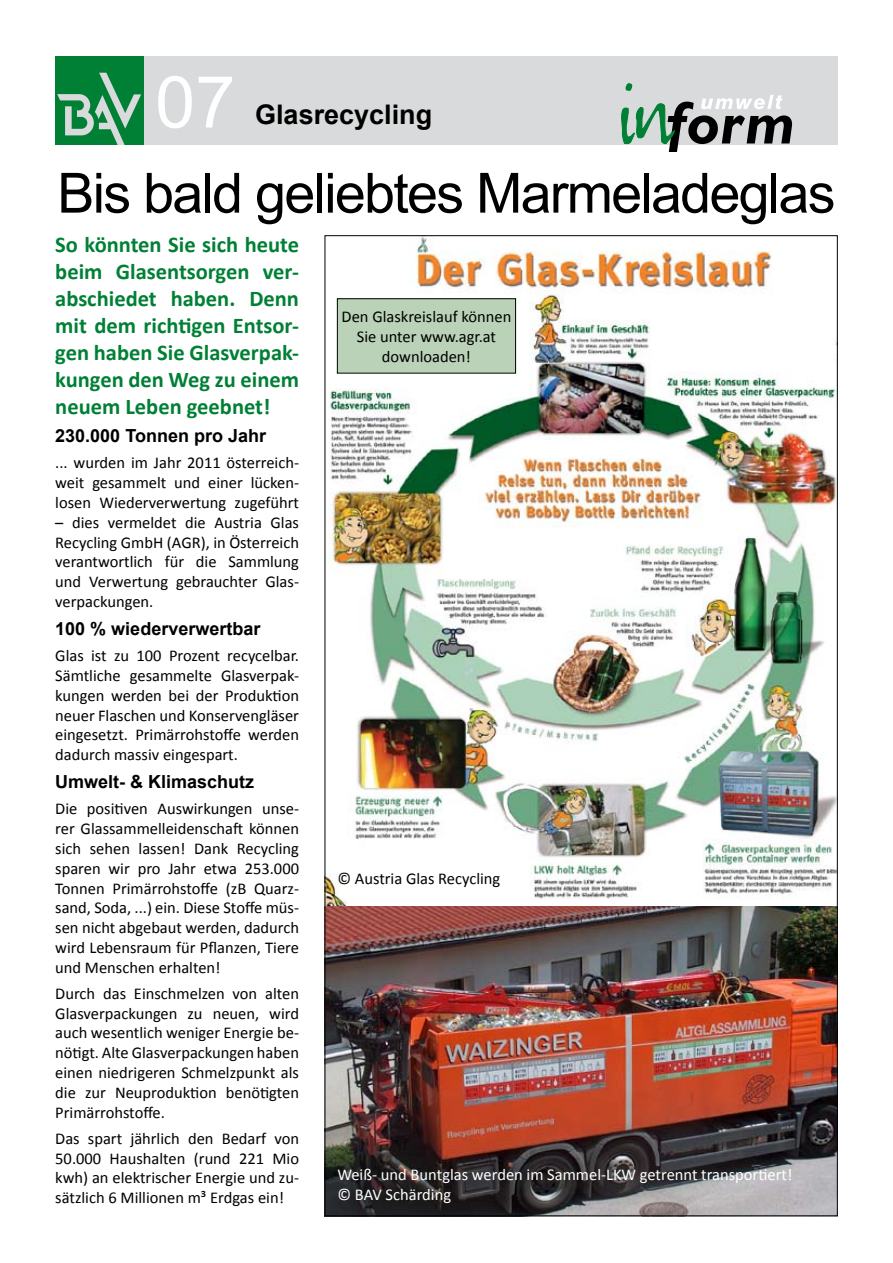
<style>
.page{position:relative;width:893px;height:1263px;background:#fff}
.page>*{position:absolute;margin:0;border:0;box-sizing:border-box;transform-origin:0 0}
.t1{font:72px "Arial";color:#fff}
.t2{font:55.5px "Arial";letter-spacing:-.03em;color:#000}
.t3{font:700 27px "Arial";color:#000}
.t4{font:700 22.5px/27px "Calibri";color:#008035;text-align:justify}
.t5{font:700 18px "Arial";color:#000}
.t6{font:16.5px/19.8px "Calibri";color:#000;text-align:justify}
.t7{font:16.5px/19.8px "Calibri";color:#fff}
</style>
<div class="page">
<div style="left:60px;top:57px;width:778px;height:88px;background:#d9dadb"></div>
<div style="left:55px;top:57px;width:88px;height:88px;background:#008035"></div>
<svg style="left:57px;top:73px;width:84px;height:72px"></svg>
<svg style="left:621px;top:83px;width:172px;height:68px"></svg>
<img style="left:327px;top:906px;width:509px;height:308px">
<img style="left:327px;top:237px;width:509px;height:669px">
<div style="left:337px;top:299px;width:179px;height:74px;background:#bad2b7"></div>
<div style="left:337px;top:298px;width:179px;height:75px;border:1px solid #000"></div>
<h1 class="t1" style="left:155px;top:55px;width:82px">07</h1>
<h3 class="t3" style="left:255px;top:97px;width:179px">Glasrecycling</h3>
<h2 class="t2" style="left:57px;top:157px;width:780px">Bis bald geliebtes Marmeladeglas</h2>
<h3 class="t4" style="left:55px;top:231px;width:245px">So könnten Sie sich heute beim Glasentsorgen ver&shy;abschiedet haben. Denn mit dem richtigen Entsor&shy;gen haben Sie Glasverpac&shy;kungen den Weg zu einem neuem Leben geebnet!</h3>
<p class="t5" style="left:55px;top:424px;width:212px">230.000 Tonnen pro Jahr</p>
<p class="t6" style="left:55px;top:453px;width:245px">... wurden im Jahr 2011 österreich&shy;weit gesammelt und einer lücken&shy;losen Wiederverwertung zugeführt</p>
<p class="t6" style="left:55px;top:512px;width:245px">– dies vermeldet die Austria Glas Recycling GmbH (AGR), in Österreich verantwortlich für die Sammlung und Verwertung gebrauchter Glas&shy;verpackungen.</p>
<p class="t5" style="left:55px;top:617px;width:207px">100 % wiederverwertbar</p>
<p class="t6" style="left:55px;top:646px;width:245px">Glas ist zu 100 Prozent recycelbar.<br>Sämtliche gesammelte Glasverpac&shy;kungen werden bei der Produktion neuer Flaschen und Konservengläser eingesetzt. Primärrohstoffe werden dadurch massiv eingespart.</p>
<p class="t5" style="left:55px;top:770px;width:201px">Umwelt- &amp; Klimaschutz</p>
<p class="t6" style="left:55px;top:799px;width:245px">Die positiven Auswirkungen unse&shy;rer Glassammelleidenschaft können sich sehen lassen! Dank Recycling sparen wir pro Jahr etwa 253.000<br>Tonnen Primärrohstoffe (zB Quarz&shy;sand, Soda, ...) ein. Diese Stoffe müs&shy;sen nicht abgebaut werden, dadurch wird Lebensraum für Pflanzen, Tiere und Menschen erhalten!</p>
<p class="t6" style="left:55px;top:983px;width:245px">Durch das Einschmelzen von alten Glasverpackungen zu neuen, wird auch wesentlich weniger Energie be&shy;nötigt. Alte Glasverpackungen haben einen niedrigeren Schmelzpunkt als die zur Neuproduktion benötigten Primärrohstoffe.</p>
<p class="t6" style="left:55px;top:1128px;width:245px">Das spart jährlich den Bedarf von 50.000 Haushalten (rund 221 Mio kwh) an elektrischer Energie und zu&shy;sätzlich 6 Millionen m³ Erdgas ein!</p>
<p class="t6" style="left:342px;top:307px;width:171px;text-align:center">Den Glaskreislauf können<br>Sie unter www.agr.at downloaden!</p>
<p class="t6" style="left:337px;top:869px;width:165px">© Austria Glas Recycling</p>
<p class="t7" style="left:337px;top:1165px;width:457px">Weiß- und Buntglas werden im Sammel-LKW getrennt transportiert! © BAV Schärding</p>
</div>
